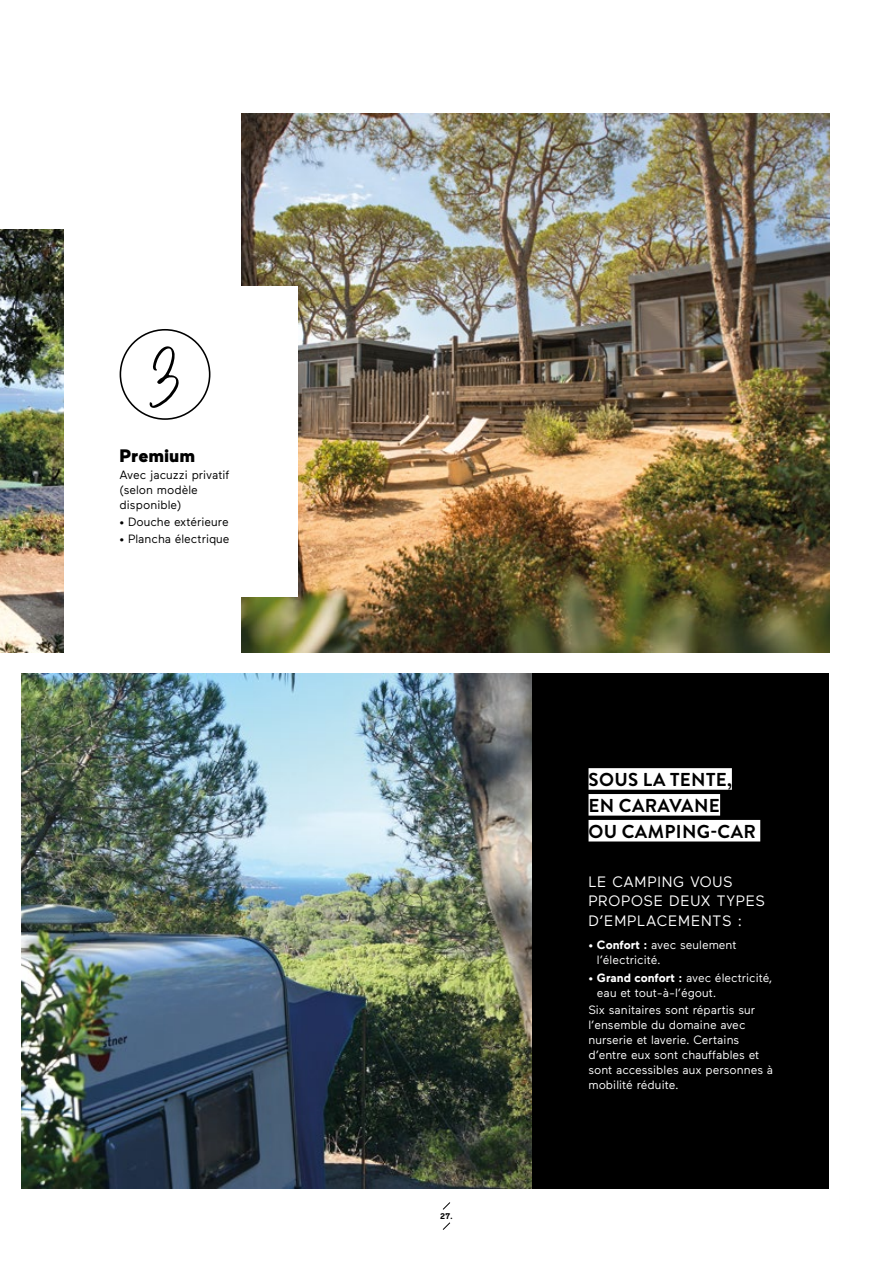
<style>
.page{position:relative;width:893px;height:1263px;background:#fff}
.page>*{position:absolute;margin:0;border:0;box-sizing:border-box;transform-origin:0 0}
.t1{font:80.25px "toscabeauty";color:#000}
.t2{font:700 18.75px/26px "Brandon Grotesque";letter-spacing:.02em;color:#000}
.t3{font:900 18px "Maax";color:#000}
.t4{font:15px/19.5px "Maax";letter-spacing:.05em;color:#fff}
.t5{font:12px/15px "Maax";color:#fff}
.t6{font:12px/15px "Maax";color:#000}
.t7{font:700 8.25px "Maax";color:#000}
.s1{font-weight:700}
</style>
<div class="page">
<img style="left:0;top:230px;width:64px;height:422px">
<img style="left:21px;top:673px;width:512px;height:515px">
<img style="left:241px;top:113px;width:588px;height:539px">
<div style="left:533px;top:673px;width:296px;height:515px;background:#000"></div>
<div style="left:588px;top:768px;width:144px;height:22px;background:#fff"></div>
<div style="left:588px;top:794px;width:132px;height:22px;background:#fff"></div>
<div style="left:588px;top:820px;width:172px;height:21px;background:#fff"></div>
<div style="left:88px;top:286px;width:209px;height:311px;background:#fff"></div>
<div style="left:120px;top:329px;width:90px;height:91px;border:2px solid #000;border-radius:50%"></div>
<svg style="left:442px;top:1202px;width:8px;height:8px"></svg>
<svg style="left:442px;top:1222px;width:8px;height:8px"></svg>
<h1 class="t1" style="left:153px;top:323px;width:32px">3</h1>
<h3 class="t3" style="left:120px;top:445px;width:77px">Premium</h3>
<p class="t6" style="left:120px;top:467px;width:111px">Avec jacuzzi privatif (selon modèle disponible)</p>
<p class="t6" style="left:120px;top:515px;width:111px">• Douche extérieure</p>
<p class="t6" style="left:120px;top:532px;width:111px">• Plancha électrique</p>
<p class="t7" style="left:440px;top:1211px;width:14px">27.</p>
<h2 class="t2" style="left:588px;top:767px;width:169px">SOUS LA TENTE,<br>EN CARAVANE<br>OU CAMPING-CAR</h2>
<p class="t4" style="left:588px;top:872px;width:178px">LE CAMPING VOUS<br>PROPOSE DEUX TYPES<br>D’EMPLACEMENTS :</p>
<p class="t5" style="left:597px;top:938px;width:141px;text-indent:-9px">• <span class="s1">Confort :</span> avec seulement l’électricité.</p>
<p class="t5" style="left:597px;top:970px;width:177px;text-indent:-9px">• <span class="s1">Grand confort :</span> avec électricité, eau et tout-à-l’égout.</p>
<p class="t5" style="left:588px;top:1002px;width:186px">Six sanitaires sont répartis sur l’ensemble du domaine avec nurserie et laverie. Certains d’entre eux sont chauffables et sont accessibles aux personnes à mobilité réduite.</p>
</div>
